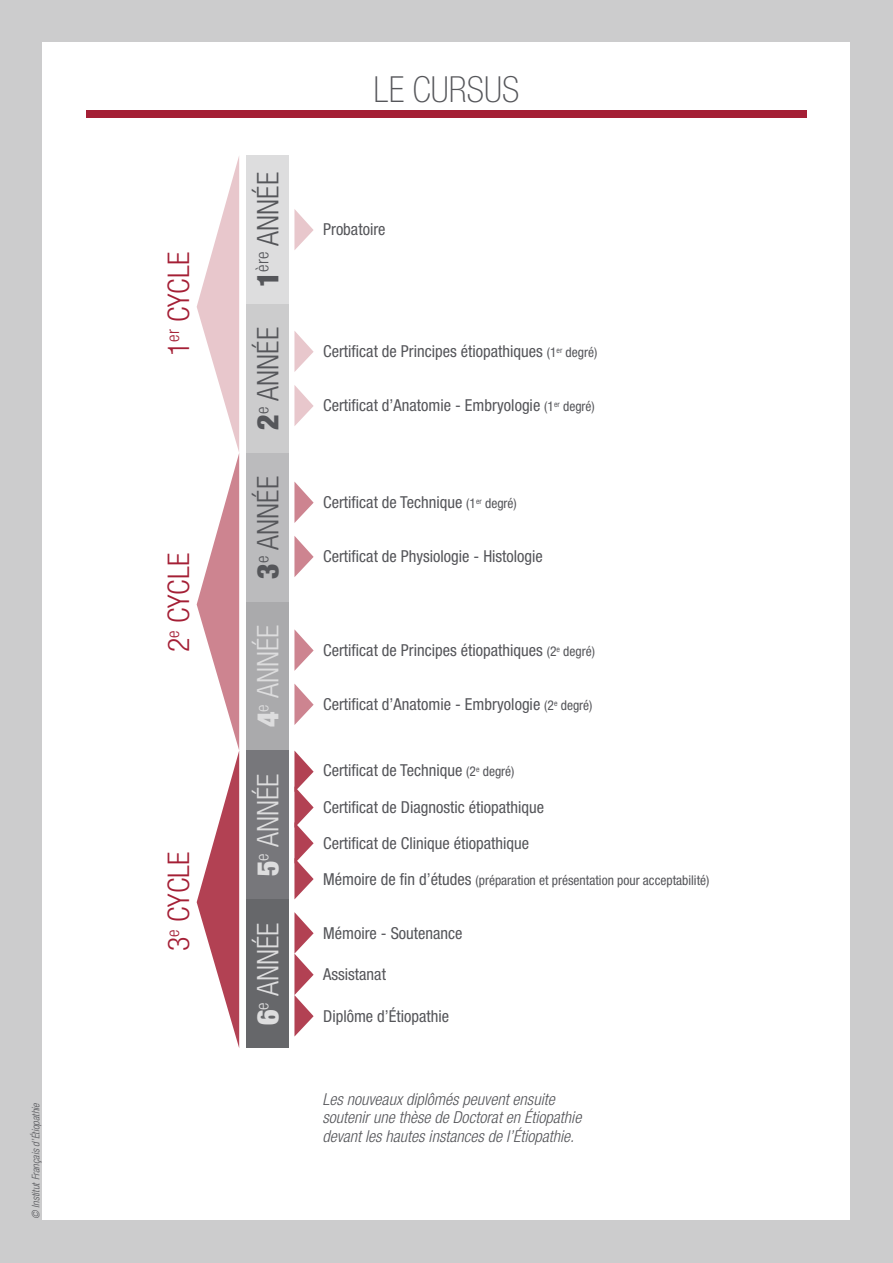
<style>
.page{position:relative;width:893px;height:1263px;background:#cccccd}
.page>*{position:absolute;margin:0;border:0;box-sizing:border-box;transform-origin:0 0}
.t1{font:100 condensed 36px "Helvetica Neue LT Std";color:#55565a}
.t2{font:300 condensed 29.85px "Helvetica Neue LT Std";color:#55565a}
.t3{font:300 condensed 29.85px "Helvetica Neue LT Std";color:#a41f35}
.t4{font:300 condensed 29.85px "Helvetica Neue LT Std";color:#ddddde}
.t5{font:condensed 16.5px/35.8px "Helvetica Neue LT Std";color:#55565a}
.t6{font:italic 300 condensed 16.5px/18.8px "Helvetica Neue LT Std";color:#55565a}
.t7{font:condensed 13.5px "Helvetica Neue LT Std";color:#55565a}
.t8{font:italic 300 condensed 10.5px "Helvetica Neue LT Std";color:#55565a}
.s1{font-weight:900}
.s2{font-size:13.5px}
.s3{font-size:16.5px}
</style>
<div class="page">
<div style="left:43px;top:43px;width:807px;height:1177px;background:#fff"></div>
<div style="left:86px;top:111px;width:720px;height:7px;background:#a41f35"></div>
<div style="left:247px;top:155px;width:42px;height:149px;background:#ddddde"></div>
<div style="left:247px;top:304px;width:42px;height:149px;background:#cccccd"></div>
<div style="left:247px;top:453px;width:42px;height:149px;background:#bbbbbd"></div>
<div style="left:247px;top:602px;width:42px;height:148px;background:#aaaaac"></div>
<div style="left:247px;top:750px;width:42px;height:149px;background:#77777b"></div>
<div style="left:247px;top:899px;width:42px;height:149px;background:#66676a"></div>
<svg style="left:294px;top:209px;width:20px;height:41px"></svg>
<svg style="left:294px;top:331px;width:20px;height:41px"></svg>
<svg style="left:294px;top:629px;width:20px;height:42px"></svg>
<svg style="left:294px;top:481px;width:20px;height:42px"></svg>
<svg style="left:294px;top:385px;width:20px;height:41px"></svg>
<svg style="left:294px;top:684px;width:20px;height:41px"></svg>
<svg style="left:294px;top:536px;width:20px;height:41px"></svg>
<svg style="left:294px;top:750px;width:20px;height:149px"></svg>
<svg style="left:294px;top:912px;width:20px;height:124px"></svg>
<svg style="left:197px;top:157px;width:42px;height:890px"></svg>
<p class="t8" style="left:30px;top:1219px;width:118px;rotate:-90deg">© Institut Français d’Étiopathie</p>
<h2 class="t3" style="left:162px;top:356px;width:106px;rotate:-90deg">1<sup>er</sup> CYCLE</h2>
<h2 class="t3" style="left:162px;top:652px;width:101px;rotate:-90deg">2<sup>e</sup> CYCLE</h2>
<h2 class="t3" style="left:162px;top:951px;width:101px;rotate:-90deg">3<sup>e</sup> CYCLE</h2>
<h2 class="t2" style="left:251px;top:287px;width:116px;rotate:-90deg"><span class="s1">1</span><sup>ère</sup> ANNÉE</h2>
<h2 class="t2" style="left:251px;top:430px;width:104px;rotate:-90deg"><span class="s1">2</span><sup>e</sup> ANNÉE</h2>
<h2 class="t2" style="left:251px;top:579px;width:104px;rotate:-90deg"><span class="s1">3</span><sup>e</sup> ANNÉE</h2>
<h2 class="t4" style="left:251px;top:727px;width:104px;rotate:-90deg"><span class="s1">4</span><sup>e</sup> ANNÉE</h2>
<h2 class="t4" style="left:251px;top:876px;width:104px;rotate:-90deg"><span class="s1">5</span><sup>e</sup> ANNÉE</h2>
<h2 class="t4" style="left:251px;top:1025px;width:104px;rotate:-90deg"><span class="s1">6</span><sup>e</sup> ANNÉE</h2>
<h1 class="t1" style="left:373px;top:69px;width:147px">LE CURSUS</h1>
<p class="t5" style="left:323px;top:211px;width:64px">Probatoire</p>
<p class="t5" style="left:323px;top:333px;width:276px">Certificat de Principes étiopathiques <span class="s2">(1</span><sup>er</sup> <span class="s2">degré)</span></p>
<p class="t5" style="left:323px;top:388px;width:273px">Certificat d’Anatomie - Embryologie <span class="s2">(1</span><sup>er</sup> <span class="s2">degré)</span></p>
<p class="t5" style="left:323px;top:484px;width:195px">Certificat de Technique <span class="s2">(1</span><sup>er</sup> <span class="s2">degré)</span></p>
<p class="t5" style="left:323px;top:538px;width:221px">Certificat de Physiologie - Histologie</p>
<p class="t5" style="left:323px;top:632px;width:273px">Certificat de Principes étiopathiques <span class="s2">(2</span><sup>e</sup> <span class="s2">degré)</span></p>
<p class="t5" style="left:323px;top:686px;width:271px">Certificat d’Anatomie - Embryologie <span class="s2">(2</span><sup>e</sup> <span class="s2">degré)</span></p>
<p class="t5" style="left:323px;top:752px;width:193px">Certificat de Technique <span class="s2">(2</span><sup>e</sup> <span class="s2">degré)</span></p>
<p class="t5" style="left:323px;top:789px;width:223px">Certificat de Diagnostic étiopathique<br>Certificat de Clinique étiopathique</p>
<p class="t7" style="left:323px;top:872px;width:388px"><span class="s3">Mémoire de fin d’études</span> (préparation et présentation pour acceptabilité)</p>
<p class="t5" style="left:323px;top:915px;width:141px">Mémoire - Soutenance</p>
<p class="t5" style="left:323px;top:956px;width:64px">Assistanat</p>
<p class="t5" style="left:323px;top:998px;width:128px">Diplôme d’Étiopathie</p>
<p class="t6" style="left:322px;top:1090px;width:260px">Les nouveaux diplômés peuvent ensuite soutenir une thèse de Doctorat en Étiopathie devant les hautes instances de l’Étiopathie.</p>
</div>
